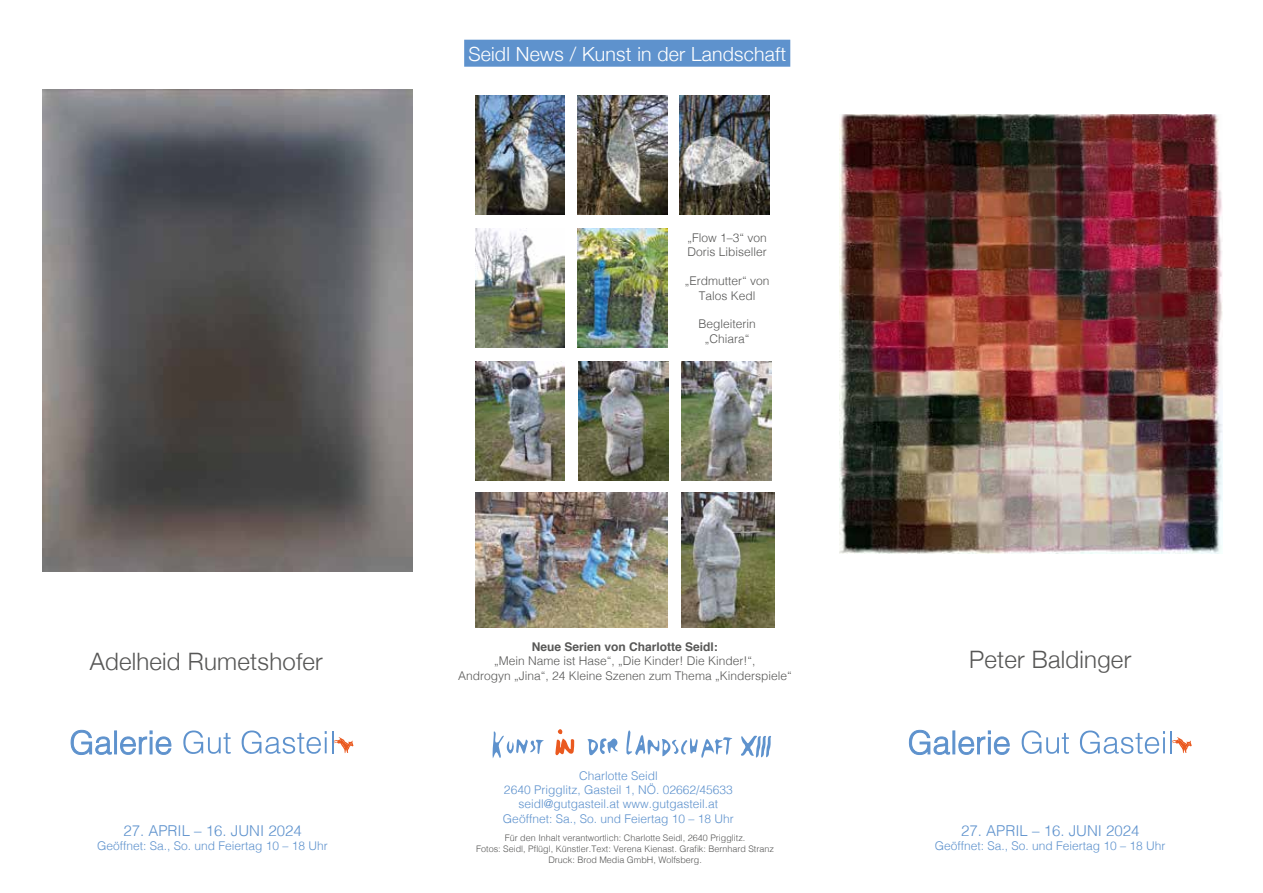
<style>
.page{position:relative;width:1263px;height:893px;background:#fff}
.page>*{position:absolute;margin:0;border:0;box-sizing:border-box;transform-origin:0 0}
.t1{font:300 24px "Helvetica Neue";letter-spacing:.01em;color:#575756}
.t2{font:300 19.5px "Helvetica Neue";letter-spacing:.01em;color:#fff}
.t3{font:300 15px "Helvetica";color:#5e92cd}
.t4{font:300 12px/14.4px "Helvetica";color:#5e92cd;text-align:center}
.t5{font:300 12px/14.4px "Helvetica";color:#575756;text-align:center}
.t6{font:700 12px "Helvetica";color:#575756}
.t7{font:300 9px/10.8px "Helvetica";color:#575756;text-align:center}
</style>
<div class="page">
<img style="left:840px;top:114px;width:382px;height:439px">
<svg style="left:1172px;top:737px;width:20px;height:16px"></svg>
<svg style="left:1022px;top:730px;width:47px;height:24px"></svg>
<svg style="left:1080px;top:730px;width:85px;height:24px"></svg>
<hr style="left:1170px;top:731px;width:2px;height:22px;background:#5e92cd">
<svg style="left:909px;top:730px;width:100px;height:25px"></svg>
<svg style="left:183px;top:730px;width:48px;height:24px"></svg>
<svg style="left:242px;top:730px;width:111px;height:24px"></svg>
<svg style="left:71px;top:730px;width:100px;height:25px"></svg>
<div style="left:464px;top:40px;width:326px;height:27px;background:#5e92cd"></div>
<svg style="left:587px;top:738px;width:31px;height:18px"></svg>
<svg style="left:626px;top:730px;width:106px;height:28px"></svg>
<svg style="left:492px;top:731px;width:52px;height:27px"></svg>
<svg style="left:555px;top:729px;width:19px;height:26px"></svg>
<svg style="left:741px;top:735px;width:30px;height:23px"></svg>
<img style="left:43px;top:90px;width:369px;height:481px">
<img style="left:680px;top:95px;width:89px;height:119px">
<img style="left:475px;top:228px;width:90px;height:120px">
<img style="left:475px;top:361px;width:90px;height:120px">
<img style="left:577px;top:228px;width:90px;height:120px">
<img style="left:475px;top:493px;width:192px;height:134px">
<img style="left:475px;top:95px;width:90px;height:120px">
<img style="left:577px;top:95px;width:90px;height:120px">
<img style="left:579px;top:361px;width:89px;height:120px">
<img style="left:682px;top:493px;width:93px;height:134px">
<img style="left:682px;top:361px;width:89px;height:120px">
<h1 class="t1" style="left:90px;top:642px;width:235px">Adelheid Rumetshofer</h1>
<p class="t3" style="left:123px;top:817px;width:180px">27. APRIL – 16. JUNI 2024</p>
<p class="t4" style="left:97px;top:838px;width:232px">Geöffnet: Sa., So. und Feiertag 10 – 18 Uhr</p>
<h2 class="t2" style="left:468px;top:39px;width:319px">Seidl News / Kunst in der Landschaft</h2>
<p class="t5" style="left:687px;top:230px;width:81px;text-align:left">„Flow 1–3“ von<br>Doris Libiseller</p>
<p class="t5" style="left:685px;top:273px;width:86px">„Erdmutter“ von<br>Talos Kedl</p>
<p class="t5" style="left:698px;top:316px;width:59px">Begleiterin „Chiara“</p>
<p class="t6" style="left:532px;top:637px;width:188px">Neue Serien von Charlotte Seidl:</p>
<p class="t5" style="left:458px;top:653px;width:335px">„Mein Name ist Hase“, „Die Kinder! Die Kinder!“,<br>Androgyn „Jina“, 24 Kleine Szenen zum Thema „Kinderspiele“</p>
<p class="t4" style="left:503px;top:767px;width:232px">Charlotte Seidl<br>2640 Prigglitz, Gasteil 1, NÖ. 02662/45633 seidl@gutgasteil.at www.gutgasteil.at Geöffnet: Sa., So. und Feiertag 10 – 18 Uhr</p>
<p class="t7" style="left:476px;top:832px;width:299px">Für den Inhalt verantwortlich: Charlotte Seidl, 2640 Prigglitz.<br>Fotos: Seidl, Pflügl, Künstler.Text: Verena Kienast. Grafik: Bernhard Stranz<br>Druck: Brod Media GmbH, Wolfsberg.</p>
<h1 class="t1" style="left:969px;top:640px;width:164px">Peter Baldinger</h1>
<p class="t3" style="left:961px;top:817px;width:180px">27. APRIL – 16. JUNI 2024</p>
<p class="t4" style="left:935px;top:838px;width:232px">Geöffnet: Sa., So. und Feiertag 10 – 18 Uhr</p>
</div>
